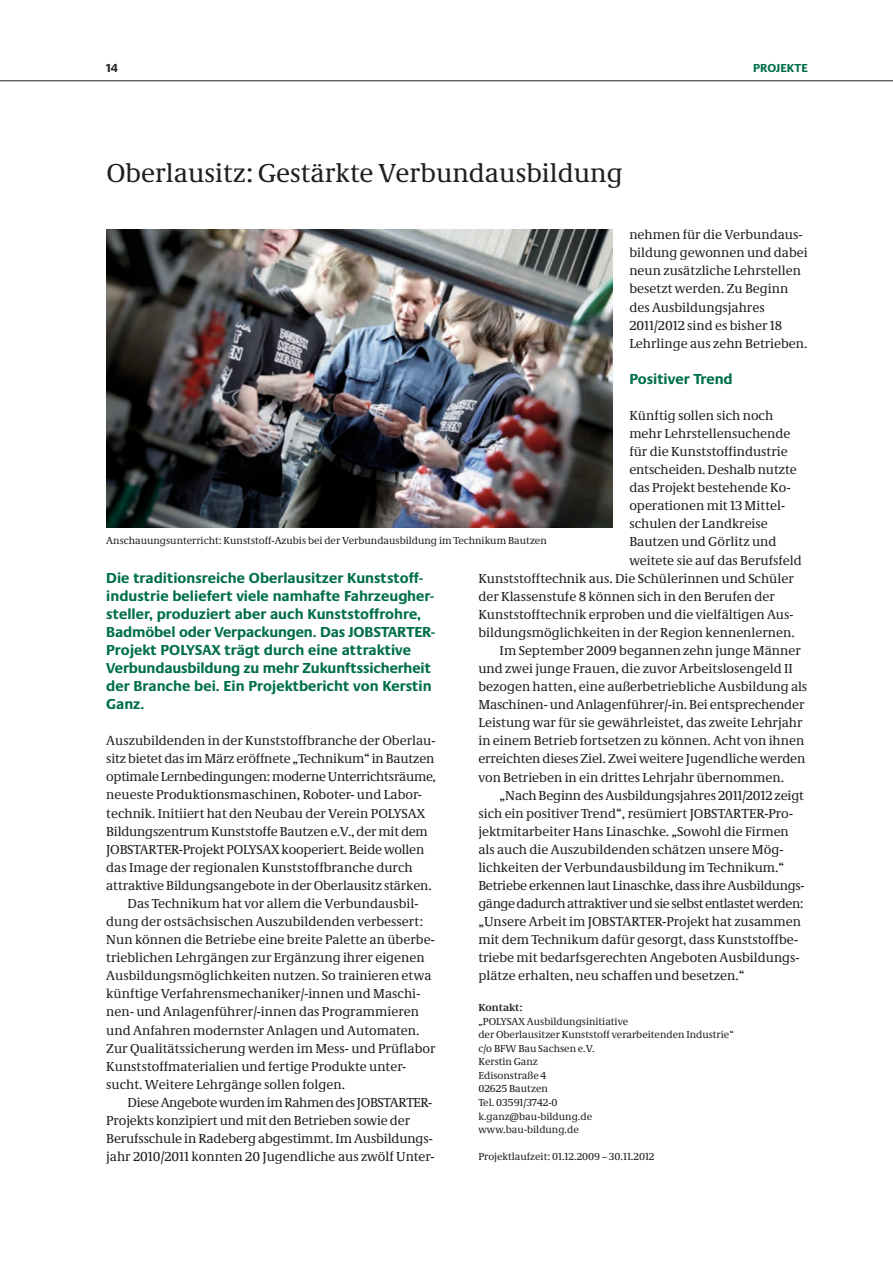
<style>
.page{position:relative;width:893px;height:1263px;background:#fff}
.page>*{position:absolute;margin:0;border:0;box-sizing:border-box;transform-origin:0 0}
.t1{font:27px "Neue Demos";color:#231f20}
.t2{font:700 15px/18.1px "Neue Praxis";color:#006f49}
.t3{font:13.5px/18.1px "Neue Demos";color:#231f20}
.t4{font:700 12px "Neue Praxis";letter-spacing:.005em;color:#006f49}
.t5{font:700 12px "Neue Praxis";color:#231f20}
.t6{font:10.5px/13.5px "Neue Demos";color:#231f20}
.t7{font:700 10.5px "Neue Demos";color:#231f20}
</style>
<div class="page">
<hr style="left:0;top:80px;width:893px;height:1px;background:#231f20">
<img style="left:106px;top:230px;width:506px;height:297px">
<p class="t5" style="left:106px;top:61px;width:13px">14</p>
<p class="t4" style="left:753px;top:61px;width:56px">PROJEkTE</p>
<h2 class="t1" style="left:106px;top:156px;width:518px">Oberlausitz: Gestärkte Verbundausbildung</h2>
<p class="t3" style="left:629px;top:225px;width:180px">nehmen für die Verbundaus&shy;bildung gewonnen und dabei neun zusätzliche Lehrstellen besetzt werden. Zu Beginn des Ausbildungsjahres<br>2011/2012 sind es bisher 18<br>Lehrlinge aus zehn Betrieben.</p>
<h3 class="t2" style="left:629px;top:369px;width:105px">Positiver Trend</h3>
<p class="t3" style="left:629px;top:406px;width:145px">Künftig sollen sich noch</p>
<p class="t3" style="left:629px;top:424px;width:163px">mehr Lehrstellensuchende</p>
<p class="t3" style="left:629px;top:442px;width:160px">für die Kunststoffindustrie</p>
<p class="t3" style="left:629px;top:460px;width:169px">entscheiden. Deshalb nutzte</p>
<p class="t3" style="left:629px;top:478px;width:163px">das Projekt bestehende Ko-</p>
<p class="t3" style="left:629px;top:497px;width:157px">operationen mit 13 Mittel-</p>
<p class="t3" style="left:629px;top:515px;width:140px">schulen der Landkreise</p>
<p class="t3" style="left:629px;top:533px;width:149px">Bautzen und Görlitz und</p>
<p class="t3" style="left:629px;top:551px;width:174px">weitete sie auf das Berufsfeld</p>
<p class="t3" style="left:478px;top:569px;width:317px">Kunststofftechnik aus. Die Schülerinnen und Schüler</p>
<p class="t3" style="left:478px;top:587px;width:298px">der Klassenstufe 8 können sich in den Berufen der</p>
<p class="t3" style="left:478px;top:605px;width:317px">Kunststofftechnik erproben und die vielfältigen Aus-</p>
<p class="t3" style="left:478px;top:623px;width:318px">bildungsmöglichkeiten in der Region kennenlernen.</p>
<p class="t3" style="left:478px;top:641px;width:330px;text-indent:21px">Im September 2009 begannen zehn junge Männer und zwei junge Frauen, die zuvor Arbeitslosengeld II bezogen hatten, eine außerbetriebliche Ausbildung als Maschinen- und Anlagenführer/-in. Bei entsprechender Leistung war für sie gewährleistet, das zweite Lehrjahr in einem Betrieb fortsetzen zu können. Acht von ihnen erreichten dieses Ziel. Zwei weitere Jugendliche werden von Betrieben in ein drittes Lehrjahr übernommen.</p>
<p class="t3" style="left:478px;top:786px;width:328px;text-indent:21px">„Nach Beginn des Ausbildungsjahres 2011/2012 zeigt sich ein positiver Trend“, resümiert JOBSTARTER-Pro&shy;jektmitarbeiter Hans Linaschke. „Sowohl die Firmen als auch die Auszubildenden schätzen unsere Mög&shy;lichkeiten der Verbundausbildung im Technikum.“ Betriebe erkennen laut Linaschke, dass ihre Ausbildungs&shy;gänge dadurch attraktiver und sie selbst entlastet werden: „Unsere Arbeit im JOBSTARTER-Projekt hat zusammen mit dem Technikum dafür gesorgt, dass Kunststoffbe&shy;triebe mit bedarfsgerechten Angeboten Ausbildungs&shy;plätze erhalten, neu schaffen und besetzen.“</p>
<h4 class="t7" style="left:478px;top:1001px;width:46px">Kontakt:</h4>
<p class="t6" style="left:478px;top:1014px;width:257px">„POLYSAX Ausbildungsinitiative<br>der Oberlausitzer Kunststoff verarbeitenden Industrie“ c/o BFW Bau Sachsen e.V.<br>Kerstin Ganz<br>Edisonstraße 4<br>02625 Bautzen<br>Tel. 03591/3742-0</p>
<p class="t6" style="left:478px;top:1109px;width:115px">k.ganz@bau-bildung.de www.bau-bildung.de</p>
<h5 class="t6" style="left:478px;top:1149px;width:178px">Projektlaufzeit: 01.12.2009 – 30.11.2012</h5>
<p class="t6" style="left:106px;top:533px;width:442px">Anschauungsunterricht: Kunststoff-Azubis bei der Verbundausbildung im Technikum Bautzen</p>
<p class="t2" style="left:106px;top:568px;width:331px">die traditionsreiche Oberlausitzer kunststoff&shy;industrie beliefert viele namhafte Fahrzeugher&shy;steller, produziert aber auch kunststoffrohre, Badmöbel oder Verpackungen. das JOBSTARTER-Projekt POLYSAX trägt durch eine attraktive Verbundausbildung zu mehr Zukunftssicherheit der Branche bei. Ein Projektbericht von kerstin Ganz.</p>
<p class="t3" style="left:106px;top:731px;width:331px">Auszubildenden in der Kunststoffbranche der Oberlau&shy;sitz bietet das im März eröffnete „Technikum“ in Bautzen optimale Lernbedingungen: moderne Unterrichtsräume, neueste Produktionsmaschinen, Roboter- und Labor&shy;technik. Initiiert hat den Neubau der Verein POLYSAX Bildungszentrum Kunststoffe Bautzen e.V., der mit dem JOBSTARTER-Projekt POLYSAX kooperiert. Beide wollen das Image der regionalen Kunststoffbranche durch attraktive Bildungsangebote in der Oberlausitz stärken.</p>
<p class="t3" style="left:106px;top:894px;width:331px;text-indent:21px">Das Technikum hat vor allem die Verbundausbil&shy;dung der ostsächsischen Auszubildenden verbessert:<br>Nun können die Betriebe eine breite Palette an überbe&shy;trieblichen Lehrgängen zur Ergänzung ihrer eigenen Ausbildungsmöglichkeiten nutzen. So trainieren etwa künftige Verfahrensmechaniker/-innen und Maschi&shy;nen- und Anlagenführer/-innen das Programmieren und Anfahren modernster Anlagen und Automaten.<br>Zur Qualitätssicherung werden im Mess- und Prüflabor Kunststoffmaterialien und fertige Produkte unter&shy;sucht. Weitere Lehrgänge sollen folgen.</p>
<p class="t3" style="left:106px;top:1093px;width:330px;text-indent:21px">Diese Angebote wurden im Rahmen des JOBSTARTER-Projekts konzipiert und mit den Betrieben sowie der Berufsschule in Radeberg abgestimmt. Im Ausbildungs&shy;jahr 2010/2011 konnten 20 Jugendliche aus zwölf Unter-</p>
</div>
